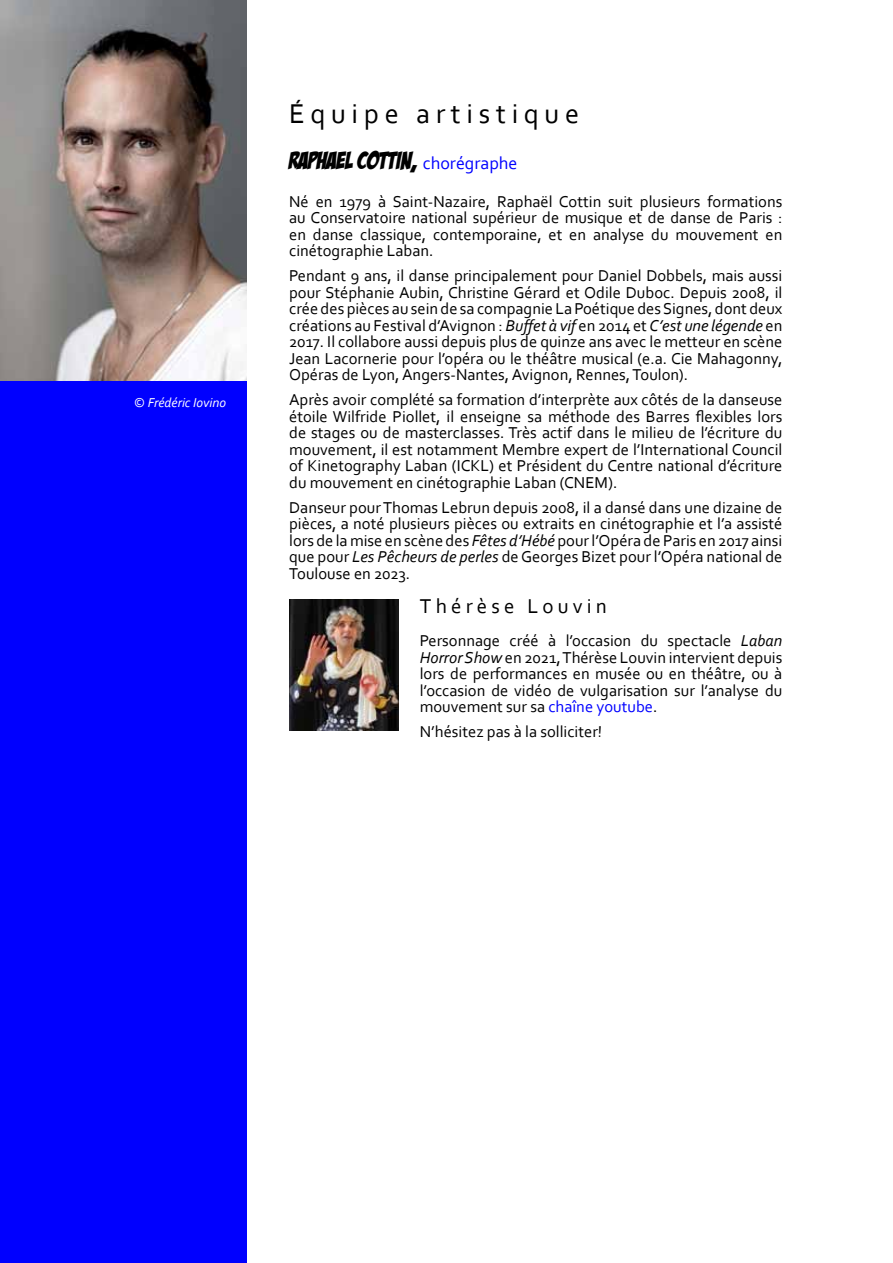
<style>
.page{position:relative;width:893px;height:1263px;background:#fff}
.page>*{position:absolute;margin:0;border:0;box-sizing:border-box;transform-origin:0 0}
.t1{font:28.5px "Corbel";letter-spacing:.2em;color:#000}
.t2{font:24px "Bada Boom BB";color:#000}
.t3{font:21px "Corbel";letter-spacing:.2em;color:#000}
.t4{font:16.5px/16.5px "Corbel";color:#000;text-align:justify}
.t5{font:italic 13.5px "Corbel";color:#fff}
.s1{font-family:"Corbel";font-size:18px;color:#00f}
.s2{font-style:italic}
.s3{color:#00f}
</style>
<div class="page">
<div style="left:0;top:0;width:247px;height:1263px;background:#00f"></div>
<img style="left:0;top:0;width:247px;height:381px">
<img style="left:289px;top:599px;width:110px;height:132px">
<p class="t5" style="left:134px;top:394px;width:94px">© Frédéric Iovino</p>
<h1 class="t1" style="left:289px;top:96px;width:292px">Équipe artistique</h1>
<h2 class="t2" style="left:289px;top:148px;width:230px">RAPHAEL COTTIN, <span class="s1">chorégraphe</span></h2>
<p class="t4" style="left:289px;top:193px;width:495px">Né en 1979 à Saint-Nazaire, Raphaël Cottin suit plusieurs formations au Conservatoire national supérieur de musique et de danse de Paris : en danse classique, contemporaine, et en analyse du mouvement en cinétographie Laban.</p>
<p class="t4" style="left:289px;top:267px;width:495px">Pendant 9 ans, il danse principalement pour Daniel Dobbels, mais aussi pour Stéphanie Aubin, Christine Gérard et Odile Duboc. Depuis 2008, il crée des pièces au sein de sa compagnie La Poétique des Signes, dont deux créations au Festival d’Avignon : <span class="s2">Buffet à vif</span> en 2014 et <span class="s2">C’est une légende</span> en 2017. Il collabore aussi depuis plus de quinze ans avec le metteur en scène Jean Lacornerie pour l’opéra ou le théâtre musical (e.a. Cie Mahagonny, Opéras de Lyon, Angers-Nantes, Avignon, Rennes, Toulon).</p>
<p class="t4" style="left:289px;top:391px;width:495px">Après avoir complété sa formation d’interprète aux côtés de la danseuse étoile Wilfride Piollet, il enseigne sa méthode des Barres flexibles lors de stages ou de masterclasses. Très actif dans le milieu de l’écriture du mouvement, il est notamment Membre expert de l’International Council of Kinetography Laban (ICKL) et Président du Centre national d’écriture du mouvement en cinétographie Laban (CNEM).</p>
<p class="t4" style="left:289px;top:499px;width:495px">Danseur pour Thomas Lebrun depuis 2008, il a dansé dans une dizaine de pièces, a noté plusieurs pièces ou extraits en cinétographie et l’a assisté lors de la mise en scène des <span class="s2">Fêtes d’Hébé</span> pour l’Opéra de Paris en 2017 ainsi que pour <span class="s2">Les Pêcheurs de perles</span> de Georges Bizet pour l’Opéra national de Toulouse en 2023.</p>
<p class="t3" style="left:420px;top:593px;width:189px">Thérèse Louvin</p>
<p class="t4" style="left:420px;top:632px;width:364px">Personnage créé à l’occasion du spectacle <span class="s2">Laban Horror Show</span> en 2021, Thérèse Louvin intervient depuis lors de performances en musée ou en théâtre, ou à l’occasion de vidéo de vulgarisation sur l’analyse du mouvement sur sa <span class="s3">chaîne youtube</span>.</p>
<p class="t4" style="left:420px;top:723px;width:184px">N’hésitez pas à la solliciter!</p>
</div>
